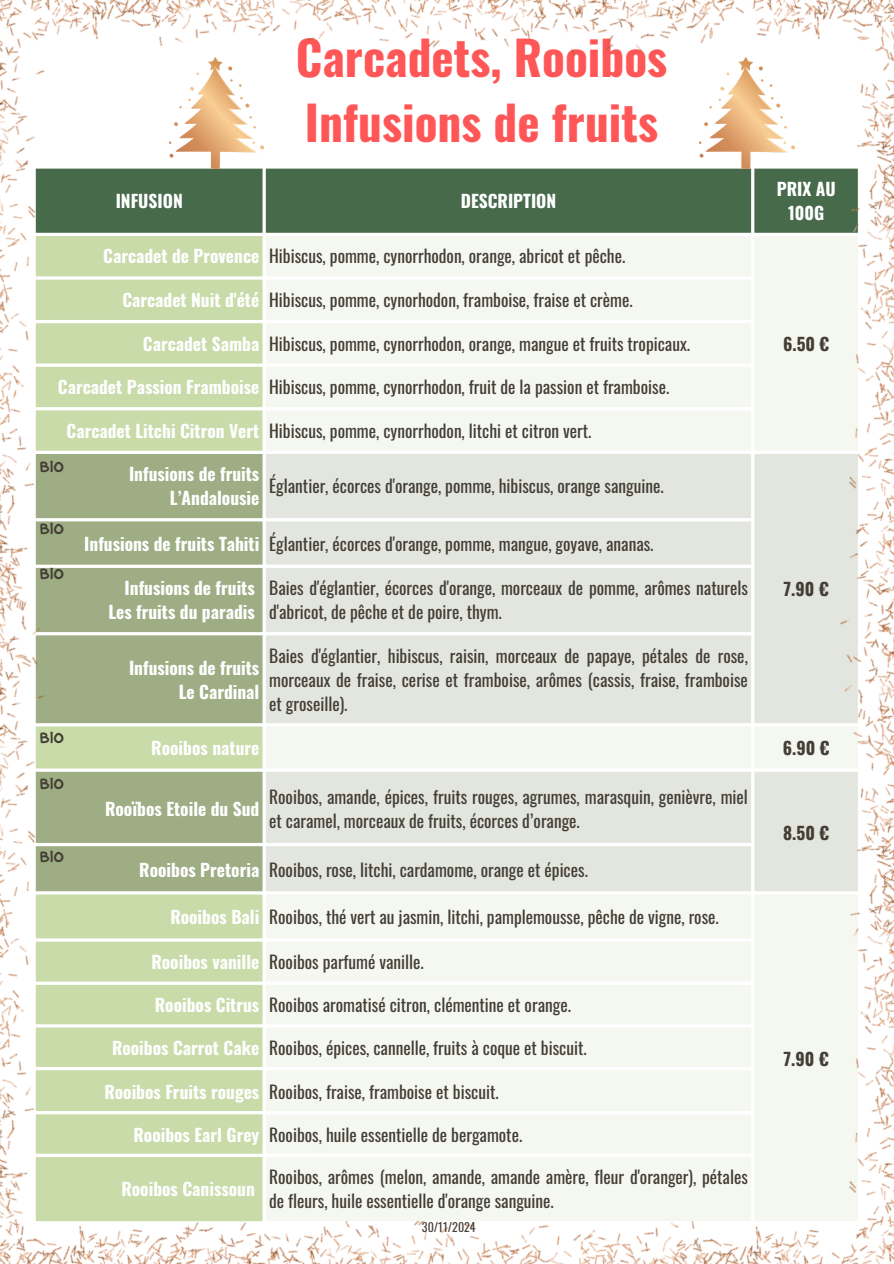
<style>
.page{position:relative;width:894px;height:1264px;background:#fff}
.page>*{position:absolute;margin:0;border:0;box-sizing:border-box;transform-origin:0 0}
.t1{font:700 47.25px/65.2px "Oswald";color:#ff5757}
.t2{font:17.4px/24px "Oswald";color:#443e35}
.t3{font:700 17.4px/24px "Oswald";color:#fff;text-align:center}
.t4{font:700 17.4px "Oswald";color:#443e35}
.t5{font:16.5px "NF One Little Font Bold";color:#443e35}
.t6{font:12px "Oswald";color:#443e35}
</style>
<div class="page">
<div style="left:394px;top:406px;width:95px;height:815px;background:#f5f8f1"></div>
<svg style="left:394px;top:454px;width:95px;height:437px;fill:#e3e6de"></svg>
<img style="left:489px;top:406px;width:404px;height:260px">
<img style="left:489px;top:666px;width:404px;height:597px">
<img style="left:394px;top:0;width:240px;height:406px">
<img style="left:634px;top:0;width:259px;height:406px">
<img style="left:0;top:730px;width:394px;height:533px">
<img style="left:0;top:0;width:394px;height:730px">
<img style="left:699px;top:58px;width:95px;height:110px">
<img style="left:169px;top:58px;width:94px;height:110px">
<p class="t1" style="left:296px;top:23px;width:373px">Carcadets, Rooibos<br>Infusions de fruits</p>
<p class="t3" style="left:116px;top:188px;width:69px">INFUSION</p>
<p class="t3" style="left:460px;top:188px;width:97px">DESCRIPTION</p>
<p class="t3" style="left:776px;top:176px;width:60px">PRIX AU<br>100G</p>
<h1 class="t3" style="left:103px;top:243px;width:157px">Carcadet de Provence</h1>
<p class="t2" style="left:269px;top:243px;width:357px">Hibiscus, pomme, cynorrhodon, orange, abricot et pêche.</p>
<p class="t3" style="left:122px;top:287px;width:134px">Carcadet Nuit d'été</p>
<p class="t2" style="left:269px;top:287px;width:365px">Hibiscus, pomme, cynorhodon, framboise, fraise et crème.</p>
<p class="t3" style="left:143px;top:331px;width:118px">Carcadet Samba</p>
<p class="t2" style="left:269px;top:331px;width:422px">Hibiscus, pomme, cynorrhodon, orange, mangue et fruits tropicaux.</p>
<p class="t3" style="left:58px;top:374px;width:203px">Carcadet Passion Framboise</p>
<p class="t2" style="left:269px;top:374px;width:401px">Hibiscus, pomme, cynorrhodon, fruit de la passion et framboise.</p>
<p class="t3" style="left:67px;top:418px;width:194px">Carcadet Litchi Citron Vert</p>
<p class="t2" style="left:269px;top:418px;width:323px">Hibiscus, pomme, cynorrhodon, litchi et citron vert.</p>
<p class="t3" style="left:129px;top:461px;width:132px;text-align:right">Infusions de fruits<br>L’Andalousie</p>
<p class="t2" style="left:269px;top:473px;width:396px">Églantier, écorces d'orange, pomme, hibiscus, orange sanguine.</p>
<p class="t5" style="left:40px;top:457px;width:25px">BIO</p>
<p class="t5" style="left:40px;top:518px;width:25px">BIO</p>
<h2 class="t5" style="left:40px;top:564px;width:25px">BIO</h2>
<p class="t3" style="left:84px;top:531px;width:176px">Infusions de fruits Tahiti</p>
<p class="t2" style="left:269px;top:531px;width:386px">Églantier, écorces d'orange, pomme, mangue, goyave, ananas.</p>
<p class="t3" style="left:124px;top:575px;width:132px">Infusions de fruits</p>
<p class="t3" style="left:108px;top:599px;width:148px">Les fruits du paradis</p>
<p class="t2" style="left:269px;top:575px;width:480px">Baies d'églantier, écorces d'orange, morceaux de pomme, arômes naturels d'abricot, de pêche et de poire, thym.</p>
<p class="t3" style="left:129px;top:655px;width:132px">Infusions de fruits</p>
<p class="t3" style="left:179px;top:679px;width:82px">Le Cardinal</p>
<p class="t2" style="left:269px;top:643px;width:480px;text-align:justify">Baies d'églantier, hibiscus, raisin, morceaux de papaye, pétales de rose, morceaux de fraise, cerise et framboise, arômes (cassis, fraise, framboise et groseille).</p>
<p class="t4" style="left:782px;top:330px;width:48px">6.50 €</p>
<p class="t4" style="left:783px;top:575px;width:47px">7.90 €</p>
<p class="t5" style="left:40px;top:728px;width:25px">BIO</p>
<p class="t5" style="left:40px;top:773px;width:25px">BIO</p>
<p class="t5" style="left:40px;top:847px;width:25px">BIO</p>
<p class="t3" style="left:151px;top:735px;width:109px">Rooibos nature</p>
<p class="t4" style="left:782px;top:734px;width:48px">6.90 €</p>
<p class="t3" style="left:105px;top:795px;width:156px">Rooïbos Etoile du Sud</p>
<p class="t2" style="left:269px;top:783px;width:480px">Rooibos, amande, épices, fruits rouges, agrumes, marasquin, genièvre, miel et caramel, morceaux de fruits, écorces d’orange.</p>
<p class="t3" style="left:139px;top:857px;width:121px">Rooibos Pretoria</p>
<p class="t2" style="left:269px;top:857px;width:320px">Rooibos, rose, litchi, cardamome, orange et épices.</p>
<p class="t3" style="left:170px;top:904px;width:90px">Rooibos Bali</p>
<p class="t2" style="left:269px;top:904px;width:451px">Rooibos, thé vert au jasmin, litchi, pamplemousse, pêche de vigne, rose.</p>
<p class="t3" style="left:151px;top:949px;width:109px">Rooibos vanille</p>
<p class="t2" style="left:269px;top:949px;width:156px">Rooibos parfumé vanille.</p>
<p class="t3" style="left:155px;top:992px;width:106px">Rooibos Citrus</p>
<p class="t2" style="left:269px;top:992px;width:303px">Rooibos aromatisé citron, clémentine et orange.</p>
<p class="t3" style="left:112px;top:1035px;width:149px">Rooibos Carrot Cake</p>
<p class="t2" style="left:269px;top:1035px;width:319px">Rooibos, épices, cannelle, fruits à coque et biscuit.</p>
<p class="t3" style="left:104px;top:1078px;width:156px">Rooibos Fruits rouges</p>
<p class="t2" style="left:269px;top:1078px;width:231px">Rooibos, fraise, framboise et biscuit.</p>
<p class="t3" style="left:133px;top:1121px;width:127px">Rooibos Earl Grey</p>
<p class="t2" style="left:269px;top:1121px;width:254px">Rooibos, huile essentielle de bergamote.</p>
<p class="t3" style="left:121px;top:1176px;width:135px">Rooibos Canissoun</p>
<p class="t2" style="left:269px;top:1164px;width:480px">Rooibos, arômes (melon, amande, amande amère, fleur d'oranger), pétales de fleurs, huile essentielle d'orange sanguine.</p>
<p class="t6" style="left:422px;top:1217px;width:55px">30/11/2024</p>
<p class="t4" style="left:783px;top:818px;width:48px">8.50 €</p>
<p class="t4" style="left:783px;top:1045px;width:47px">7.90 €</p>
</div>
